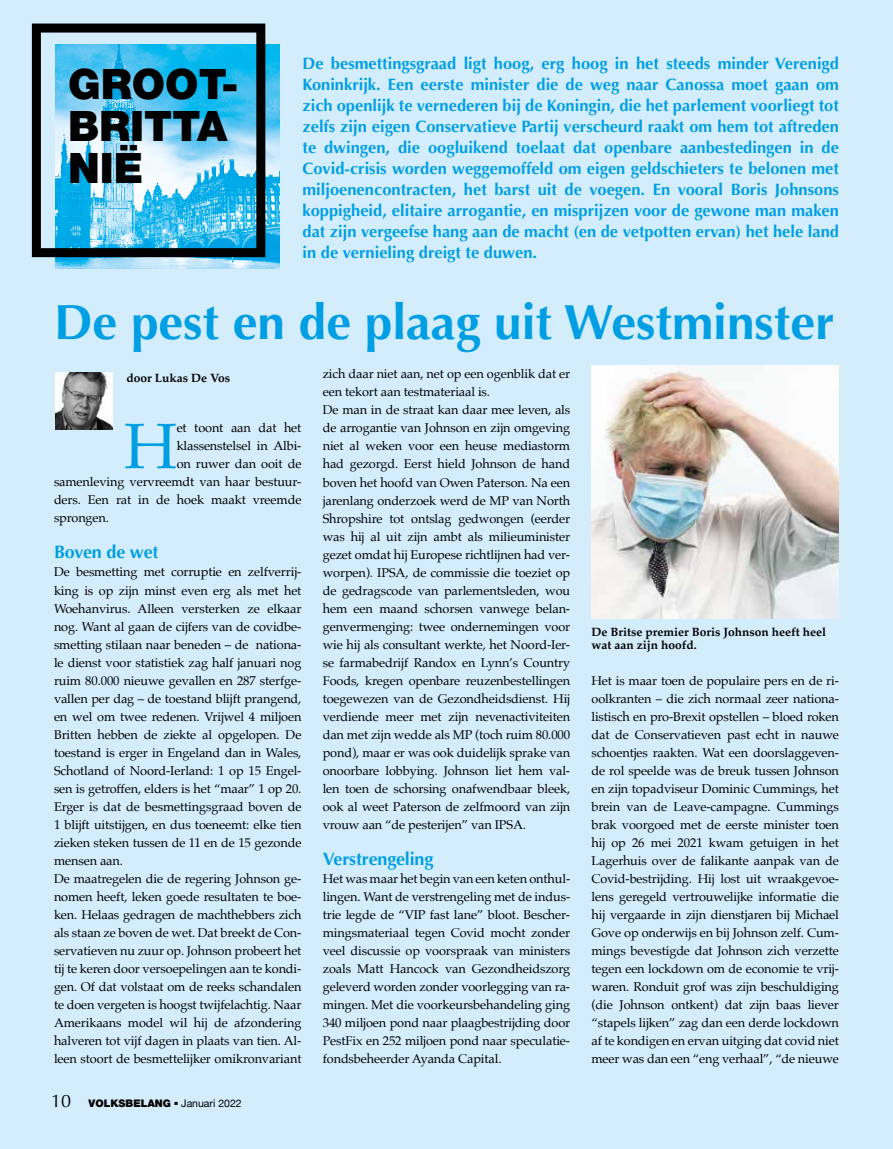
<style>
.page{position:relative;width:893px;height:1149px;background:#fff}
.page>*{position:absolute;margin:0;border:0;box-sizing:border-box;transform-origin:0 0}
.t1{font:64.35px "Palatino";color:#009fe3}
.t2{font:700 49.5px "Optima";color:#009fe3}
.t3{font:900 42px/42px "Helvetica Neue LT Pro";color:#000}
.t4{font:700 18px "Optima";letter-spacing:-.01em;color:#009fe3}
.t5{font:700 16.5px/21px "Optima";color:#009fe3;text-align:justify}
.t6{font:12.75px/18px "Palatino";letter-spacing:-.01em;color:#000}
.t7{font:700 12px/13.5px "Palatino";color:#000}
.t8{font:900 10.5px "Helvetica Neue LT Pro";color:#000}
.s1{font-family:"Optima";font-weight:400;font-size:18px}
.s2{font-family:"Helvetica Neue";font-weight:400}
</style>
<div class="page">
<div style="left:0;top:0;width:893px;height:1148px;background:#d4edfc"></div>
<img style="left:55px;top:44px;width:225px;height:224px">
<div style="left:32px;top:24px;width:233px;height:233px;border:9px solid #000"></div>
<img style="left:55px;top:372px;width:58px;height:57px">
<img style="left:591px;top:366px;width:248px;height:252px">
<h3 class="t3" style="left:68px;top:62px;width:172px">GROOT-<br>BRITTA<br>NIË</h3>
<p class="t5" style="left:303px;top:53px;width:538px">De besmettingsgraad ligt hoog, erg hoog in het steeds minder Verenigd Koninkrijk. Een eerste minister die de weg naar Canossa moet gaan om zich openlijk te vernederen bij de Koningin, die het parlement voorliegt tot zelfs zijn eigen Conservatieve Partij verscheurd raakt om hem tot aftreden te dwingen, die oogluikend toelaat dat openbare aanbestedingen in de Covid-crisis worden weggemoffeld om eigen geldschieters te belonen met miljoenencontracten, het barst uit de voegen. En vooral Boris Johnsons koppigheid, elitaire arrogantie, en misprijzen voor de gewone man maken dat zijn vergeefse hang aan de macht (en de vetpotten ervan) het hele land in de vernieling dreigt te duwen.</p>
<h2 class="t2" style="left:54px;top:293px;width:782px">De pest en de plaag uit Westminster</h2>
<p class="t7" style="left:127px;top:371px;width:105px">door Lukas De Vos</p>
<h1 class="t1" style="left:124px;top:393px;width:55px">H</h1>
<p class="t6" style="left:177px;top:419px;width:126px">et toont aan dat het</p>
<p class="t6" style="left:177px;top:437px;width:126px">klassenstelsel in Albi-</p>
<p class="t6" style="left:177px;top:455px;width:126px">on ruwer dan ooit de</p>
<p class="t6" style="left:54px;top:473px;width:249px">samenleving vervreemdt van haar bestuur-</p>
<p class="t6" style="left:54px;top:491px;width:249px">ders. Een rat in de hoek maakt vreemde</p>
<p class="t6" style="left:54px;top:509px;width:57px">sprongen.</p>
<h3 class="t4" style="left:54px;top:541px;width:106px">Boven de wet</h3>
<p class="t6" style="left:54px;top:563px;width:249px">De besmetting met corruptie en zelfverrij&shy;king is op zijn minst even erg als met het Woehanvirus. Alleen versterken ze elkaar nog. Want al gaan de cijfers van de covidbe&shy;smetting stilaan naar beneden – de nationa&shy;le dienst voor statistiek zag half januari nog ruim 80.000 nieuwe gevallen en 287 sterfge&shy;vallen per dag – de toestand blijft prangend, en wel om twee redenen. Vrijwel 4 miljoen Britten hebben de ziekte al opgelopen. De toestand is erger in Engeland dan in Wales, Schotland of Noord-Ierland: 1 op 15 Engel&shy;sen is getroffen, elders is het “maar” 1 op 20.<br>Erger is dat de besmettingsgraad boven de 1 blijft uitstijgen, en dus toeneemt: elke tien zieken steken tussen de 11 en de 15 gezonde mensen aan.<br>De maatregelen die de regering Johnson ge&shy;nomen heeft, leken goede resultaten te boe&shy;ken. Helaas gedragen de machthebbers zich als staan ze boven de wet. Dat breekt de Con&shy;servatieven nu zuur op. Johnson probeert het tij te keren door versoepelingen aan te kondi&shy;gen. Of dat volstaat om de reeks schandalen te doen vergeten is hoogst twijfelachtig. Naar Amerikaans model wil hij de afzondering halveren tot vijf dagen in plaats van tien. Al&shy;leen stoort de besmettelijker omikronvariant</p>
<p class="t8" style="left:51px;top:1096px;width:192px"><span class="s1">10</span> VOLKSBELANG ■ <span class="s2">Januari 2022</span></p>
<p class="t6" style="left:323px;top:365px;width:249px">zich daar niet aan, net op een ogenblik dat er een tekort aan testmateriaal is.<br>De man in de straat kan daar mee leven, als de arrogantie van Johnson en zijn omgeving niet al weken voor een heuse mediastorm had gezorgd. Eerst hield Johnson de hand boven het hoofd van Owen Paterson. Na een jarenlang onderzoek werd de MP van North Shropshire tot ontslag gedwongen (eerder was hij al uit zijn ambt als milieuminister gezet omdat hij Europese richtlijnen had ver&shy;worpen). IPSA, de commissie die toeziet op de gedragscode van parlementsleden, wou hem een maand schorsen vanwege belan&shy;genvermenging: twee ondernemingen voor wie hij als consultant werkte, het Noord-Ier&shy;se farmabedrijf Randox en Lynn’s Country Foods, kregen openbare reuzenbestellingen toegewezen van de Gezondheidsdienst. Hij verdiende meer met zijn nevenactiviteiten dan met zijn wedde als MP (toch ruim 80.000 pond), maar er was ook duidelijk sprake van onoorbare lobbying. Johnson liet hem val&shy;len toen de schorsing onafwendbaar bleek, ook al weet Paterson de zelfmoord van zijn vrouw aan “de pesterijen” van IPSA.</p>
<h3 class="t4" style="left:323px;top:847px;width:112px">Verstrengeling</h3>
<p class="t6" style="left:323px;top:869px;width:249px;text-align:justify">Het was maar het begin van een keten onthul&shy;lingen. Want de verstrengeling met de indus&shy;trie legde de “VIP fast lane” bloot. Bescher&shy;mingsmateriaal tegen Covid mocht zonder veel discussie op voorspraak van ministers zoals Matt Hancock van Gezondheidszorg geleverd worden zonder voorlegging van ra&shy;mingen. Met die voorkeursbehandeling ging 340 miljoen pond naar plaagbestrijding door PestFix en 252 miljoen pond naar speculatie&shy;fondsbeheerder Ayanda Capital.</p>
<p class="t7" style="left:591px;top:624px;width:236px">De Britse premier Boris Johnson heeft heel wat aan zijn hoofd.</p>
<p class="t6" style="left:591px;top:671px;width:249px;text-align:justify">Het is maar toen de populaire pers en de ri&shy;oolkranten – die zich normaal zeer nationa&shy;listisch en pro-Brexit opstellen – bloed roken dat de Conservatieven past echt in nauwe schoentjes raakten. Wat een doorslaggeven&shy;de rol speelde was de breuk tussen Johnson en zijn topadviseur Dominic Cummings, het brein van de Leave-campagne. Cummings brak voorgoed met de eerste minister toen hij op 26 mei 2021 kwam getuigen in het Lagerhuis over de falikante aanpak van de Covid-bestrijding. Hij lost uit wraakgevoe&shy;lens geregeld vertrouwelijke informatie die hij vergaarde in zijn dienstjaren bij Michael Gove op onderwijs en bij Johnson zelf. Cum&shy;mings bevestigde dat Johnson zich verzette tegen een lockdown om de economie te vrij&shy;waren. Ronduit grof was zijn beschuldiging (die Johnson ontkent) dat zijn baas liever “stapels lijken” zag dan een derde lockdown af te kondigen en ervan uitging dat covid niet meer was dan een “eng verhaal”, “de nieuwe</p>
</div>
